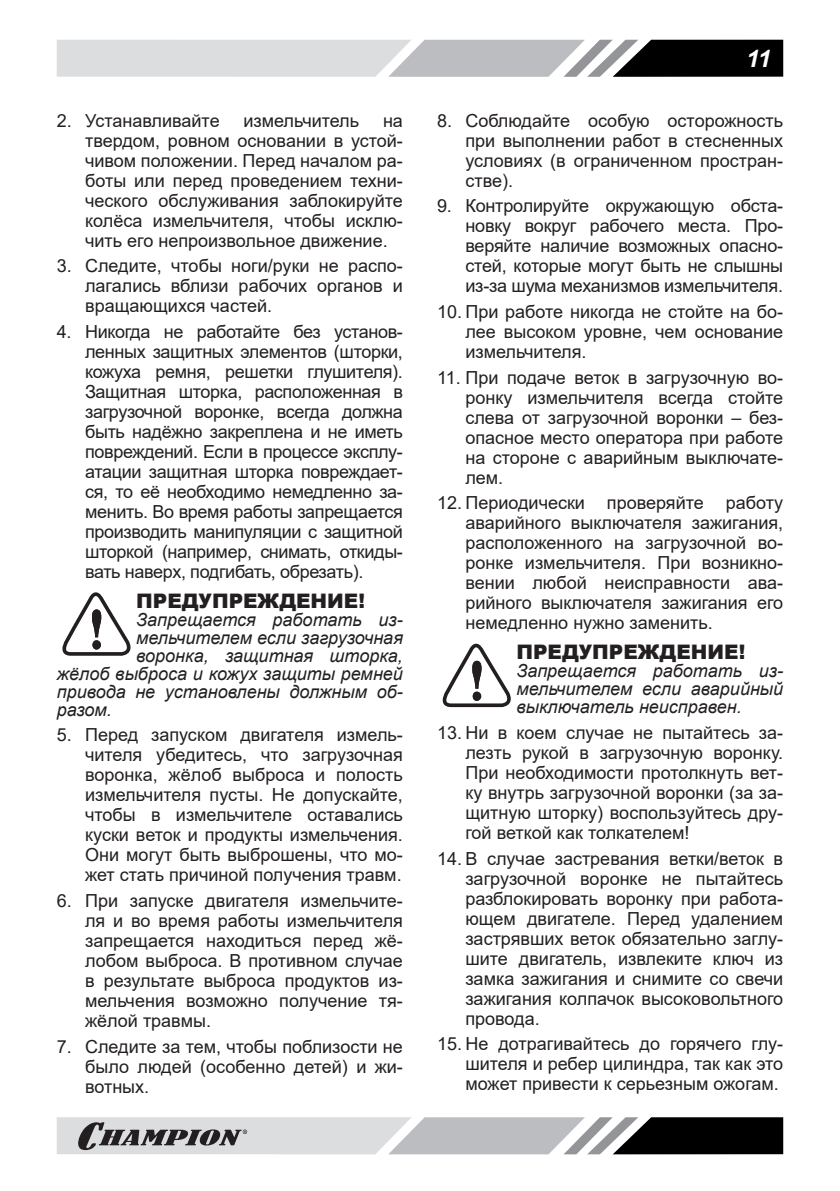
<style>
.page{position:relative;width:840px;height:1191px;background:#fff}
.page>*{position:absolute;margin:0;border:0;box-sizing:border-box;transform-origin:0 0}
.t1{font:italic 700 24px "Arial";color:#fff}
.t2{font:900 20px "Arial";color:#231f20}
.t3{font:18px/20px "Arial";color:#231f20;text-align:justify}
.t4{font:italic 18px/18px "Arial";color:#231f20;text-align:justify}
</style>
<div class="page">
<svg style="left:57px;top:40px;width:725px;height:37px;background:#a7a8aa"></svg>
<svg style="left:57px;top:1117px;width:725px;height:37px;background:#9c9d9e"></svg>
<svg style="left:62px;top:592px;width:69px;height:64px"></svg>
<svg style="left:442px;top:643px;width:69px;height:64px"></svg>
<p class="t3" style="left:57px;top:110px;width:164px">2. Устанавливайте</p>
<p class="t3" style="left:243px;top:110px;width:117px">измельчитель</p>
<p class="t3" style="left:85px;top:110px;width:319px;text-indent:298px">на твердом, ровном основании в устой&shy;чивом положении. Перед началом ра&shy;боты или перед проведением техни&shy;ческого обслуживания заблокируйте колёса измельчителя, чтобы исклю&shy;чить его непроизвольное движение.</p>
<p class="t3" style="left:85px;top:256px;width:319px;text-indent:-28px">3. Следите, чтобы ноги/руки не распо&shy;лагались вблизи рабочих органов и вращающихся частей.</p>
<p class="t3" style="left:85px;top:321px;width:319px;text-indent:-28px">4. Никогда не работайте без установ&shy;ленных защитных элементов (шторки, кожуха ремня, решетки глушителя).<br>Защитная шторка, расположенная в загрузочной воронке, всегда должна быть надёжно закреплена и не иметь повреждений. Если в процессе эксплу&shy;атации защитная шторка повреждает&shy;ся, то её необходимо немедленно за&shy;менить. Во время работы запрещается производить манипуляции с защитной шторкой (например, снимать, откиды&shy;вать наверх, подгибать, обрезать).</p>
<p class="t2" style="left:136px;top:586px;width:230px">ПРЕДУПРЕЖДЕНИЕ!</p>
<p class="t4" style="left:136px;top:610px;width:268px">Запрещается работать из-</p>
<p class="t4" style="left:136px;top:628px;width:268px">мельчителем если загрузочная</p>
<p class="t4" style="left:136px;top:646px;width:268px">воронка, защитная шторка,</p>
<p class="t4" style="left:57px;top:664px;width:347px">жёлоб выброса и кожух защиты ремней</p>
<p class="t4" style="left:57px;top:682px;width:347px">привода не установлены должным об-</p>
<p class="t4" style="left:57px;top:700px;width:57px">разом.</p>
<p class="t3" style="left:85px;top:725px;width:319px;text-indent:-28px">5. Перед запуском двигателя измель&shy;чителя убедитесь, что загрузочная воронка, жёлоб выброса и полость измельчителя пусты. Не допускайте, чтобы в измельчителе оставались куски веток и продукты измельчения.<br>Они могут быть выброшены, что мо&shy;жет стать причиной получения травм.</p>
<p class="t3" style="left:85px;top:890px;width:319px;text-indent:-28px">6. При запуске двигателя измельчите&shy;ля и во время работы измельчителя запрещается находиться перед жё&shy;лобом выброса. В противном случае в результате выброса продуктов из&shy;мельчения возможно получение тя&shy;жёлой травмы.</p>
<p class="t3" style="left:85px;top:1036px;width:319px;text-indent:-28px">7. Следите за тем, чтобы поблизости не было людей (особенно детей) и жи&shy;вотных.</p>
<h1 class="t1" style="left:745px;top:42px;width:26px">11</h1>
<p class="t3" style="left:465px;top:110px;width:319px;text-indent:-28px">8. Соблюдайте особую осторожность при выполнении работ в стесненных условиях (в ограниченном простран&shy;стве).</p>
<p class="t3" style="left:465px;top:196px;width:319px;text-indent:-28px">9. Контролируйте окружающую обста&shy;новку вокруг рабочего места. Про&shy;веряйте наличие возможных опасно&shy;стей, которые могут быть не слышны из-за шума механизмов измельчителя.</p>
<p class="t3" style="left:465px;top:301px;width:319px;text-indent:-28px">10. При работе никогда не стойте на бо&shy;лее высоком уровне, чем основание измельчителя.</p>
<p class="t3" style="left:465px;top:367px;width:319px;text-indent:-28px">11. При подаче веток в загрузочную во&shy;ронку измельчителя всегда стойте слева от загрузочной воронки – без&shy;опасное место оператора при работе на стороне с аварийным выключате&shy;лем.</p>
<p class="t3" style="left:465px;top:493px;width:319px;text-indent:-28px">12. Периодически проверяйте работу аварийного выключателя зажигания, расположенного на загрузочной во&shy;ронке измельчителя. При возникно&shy;вении любой неисправности ава&shy;рийного выключателя зажигания его немедленно нужно заменить.</p>
<p class="t2" style="left:516px;top:637px;width:230px">ПРЕДУПРЕЖДЕНИЕ!</p>
<p class="t4" style="left:516px;top:662px;width:268px">Запрещается работать из&shy;мельчителем если аварийный выключатель неисправен.</p>
<p class="t3" style="left:465px;top:722px;width:319px;text-indent:-28px">13. Ни в коем случае не пытайтесь за&shy;лезть рукой в загрузочную воронку.<br>При необходимости протолкнуть вет&shy;ку внутрь загрузочной воронки (за за&shy;щитную шторку) воспользуйтесь дру&shy;гой веткой как толкателем!</p>
<p class="t3" style="left:465px;top:848px;width:319px;text-indent:-28px">14. В случае застревания ветки/веток в загрузочной воронке не пытайтесь разблокировать воронку при работа&shy;ющем двигателе. Перед удалением застрявших веток обязательно заглу&shy;шите двигатель, извлеките ключ из замка зажигания и снимите со свечи зажигания колпачок высоковольтного провода.</p>
<p class="t3" style="left:465px;top:1033px;width:319px;text-indent:-28px">15. Не дотрагивайтесь до горячего глу&shy;шителя и ребер цилиндра, так как это может привести к серьезным ожогам.</p>
</div>
